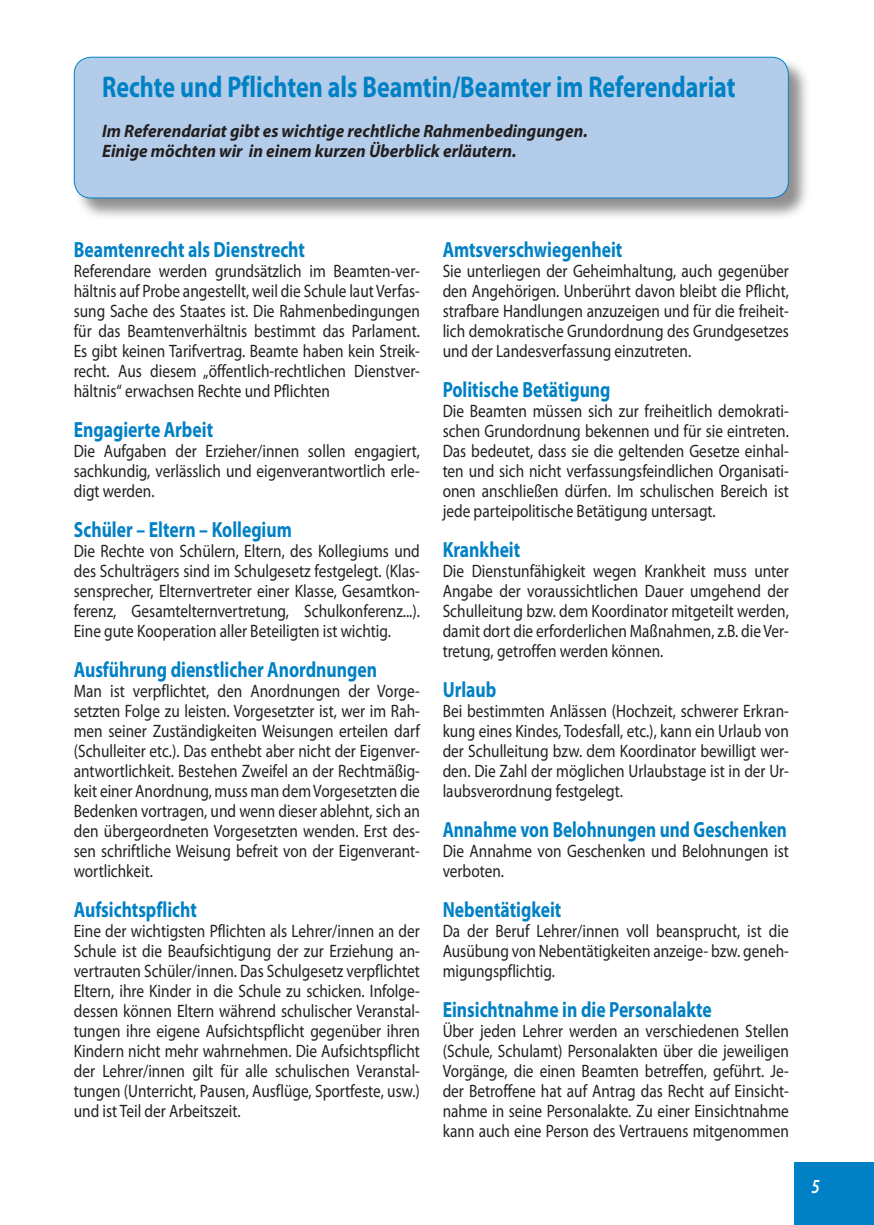
<style>
.page{position:relative;width:874px;height:1225px;background:#fff}
.page>*{position:absolute;margin:0;border:0;box-sizing:border-box;transform-origin:0 0}
.t1{font:700 30px "Myriad Pro";color:#0081c5;scale:.8 1}
.t2{font:700 22px "Myriad Pro";color:#0081c5;scale:.8 1}
.t3{font:700 22px "Myriad Pro";color:#0081c5;scale:.78 1}
.t4{font:italic 600 20px "Myriad Pro";color:#fff;scale:.8 1}
.t5{font:18px/20px "Myriad Pro";color:#231f20;text-align:justify;scale:.85 1}
.t6{font:italic 700 18px/20px "Myriad Pro";color:#231f20;scale:.95 1}
</style>
<div class="page">
<div style="left:794px;top:1162px;width:79px;height:63px;background:#0081c5"></div>
<div style="left:74px;top:57px;width:737px;height:163px;background:#231f20;opacity:.5"></div>
<div style="left:74px;top:57px;width:714px;height:141px;background:#b3cce9;border-radius:17px"></div>
<div style="left:74px;top:57px;width:714px;height:141px;border:1px solid #0081c5;border-radius:17px"></div>
<h1 class="t1" style="left:102px;top:67px;width:793px">Rechte und Pflichten als Beamtin/Beamter im Referendariat</h1>
<p class="t6" style="left:102px;top:120px;width:512px">Im Referendariat gibt es wichtige rechtliche Rahmenbedingungen.<br>Einige möchten wir in einem kurzen Überblick erläutern.</p>
<p class="t2" style="left:74px;top:235px;width:290px">Beamtenrecht als Dienstrecht</p>
<p class="t5" style="left:74px;top:260px;width:408px">Referendare werden grundsätzlich im Beamten-ver&shy;hältnis auf Probe angestellt, weil die Schule laut Verfas&shy;sung Sache des Staates ist. Die Rahmenbedingungen für das Beamtenverhältnis bestimmt das Parlament.<br>Es gibt keinen Tarifvertrag. Beamte haben kein Streik&shy;recht. Aus diesem „öffentlich-rechtlichen Dienstver&shy;hältnis“ erwachsen Rechte und Pflichten</p>
<p class="t2" style="left:74px;top:415px;width:176px">Engagierte Arbeit</p>
<p class="t5" style="left:74px;top:440px;width:408px">Die Aufgaben der Erzieher/innen sollen engagiert, sachkundig, verlässlich und eigenverantwortlich erle&shy;digt werden.</p>
<p class="t2" style="left:74px;top:515px;width:274px">Schüler – Eltern – Kollegium</p>
<p class="t5" style="left:74px;top:540px;width:408px">Die Rechte von Schülern, Eltern, des Kollegiums und des Schulträgers sind im Schulgesetz festgelegt. (Klas&shy;sensprecher, Elternvertreter einer Klasse, Gesamtkon&shy;ferenz, Gesamtelternvertretung, Schulkonferenz...).<br>Eine gute Kooperation aller Beteiligten ist wichtig.</p>
<p class="t2" style="left:74px;top:655px;width:380px">Ausführung dienstlicher Anordnungen</p>
<p class="t5" style="left:74px;top:680px;width:408px">Man ist verpflichtet, den Anordnungen der Vorge&shy;setzten Folge zu leisten. Vorgesetzter ist, wer im Rah&shy;men seiner Zuständigkeiten Weisungen erteilen darf (Schulleiter etc.). Das enthebt aber nicht der Eigenver&shy;antwortlichkeit. Bestehen Zweifel an der Rechtmäßig&shy;keit einer Anordnung, muss man dem Vorgesetzten die Bedenken vortragen, und wenn dieser ablehnt, sich an den übergeordneten Vorgesetzten wenden. Erst des&shy;sen schriftliche Weisung befreit von der Eigenverant&shy;wortlichkeit.</p>
<p class="t2" style="left:74px;top:895px;width:155px">Aufsichtspflicht</p>
<p class="t5" style="left:74px;top:920px;width:408px">Eine der wichtigsten Pflichten als Lehrer/innen an der Schule ist die Beaufsichtigung der zur Erziehung an&shy;vertrauten Schüler/innen. Das Schulgesetz verpflichtet Eltern, ihre Kinder in die Schule zu schicken. Infolge&shy;dessen können Eltern während schulischer Veranstal&shy;tungen ihre eigene Aufsichtspflicht gegenüber ihren Kindern nicht mehr wahrnehmen. Die Aufsichtspflicht der Lehrer/innen gilt für alle schulischen Veranstal&shy;tungen (Unterricht, Pausen, Ausflüge, Sportfeste, usw.) und ist Teil der Arbeitszeit.</p>
<p class="t2" style="left:442px;top:235px;width:226px">Amtsverschwiegenheit</p>
<p class="t5" style="left:442px;top:260px;width:408px">Sie unterliegen der Geheimhaltung, auch gegenüber den Angehörigen. Unberührt davon bleibt die Pflicht, strafbare Handlungen anzuzeigen und für die freiheit&shy;lich demokratische Grundordnung des Grundgesetzes und der Landesverfassung einzutreten.</p>
<p class="t2" style="left:442px;top:375px;width:211px">Politische Betätigung</p>
<p class="t5" style="left:442px;top:400px;width:408px">Die Beamten müssen sich zur freiheitlich demokrati&shy;schen Grundordnung bekennen und für sie eintreten.<br>Das bedeutet, dass sie die geltenden Gesetze einhal&shy;ten und sich nicht verfassungsfeindlichen Organisati&shy;onen anschließen dürfen. Im schulischen Bereich ist jede parteipolitische Betätigung untersagt.</p>
<p class="t2" style="left:442px;top:535px;width:98px">Krankheit</p>
<p class="t5" style="left:442px;top:560px;width:408px">Die Dienstunfähigkeit wegen Krankheit muss unter Angabe der voraussichtlichen Dauer umgehend der Schulleitung bzw. dem Koordinator mitgeteilt werden, damit dort die erforderlichen Maßnahmen, z.B. die Ver&shy;tretung, getroffen werden können.</p>
<p class="t2" style="left:442px;top:675px;width:68px">Urlaub</p>
<p class="t5" style="left:442px;top:700px;width:408px">Bei bestimmten Anlässen (Hochzeit, schwerer Erkran&shy;kung eines Kindes, Todesfall, etc.), kann ein Urlaub von der Schulleitung bzw. dem Koordinator bewilligt wer&shy;den. Die Zahl der möglichen Urlaubstage ist in der Ur&shy;laubsverordnung festgelegt.</p>
<p class="t3" style="left:442px;top:815px;width:443px">Annahme von Belohnungen und Geschenken</p>
<p class="t5" style="left:442px;top:840px;width:408px">Die Annahme von Geschenken und Belohnungen ist verboten.</p>
<p class="t2" style="left:442px;top:895px;width:150px">Nebentätigkeit</p>
<p class="t5" style="left:442px;top:920px;width:408px">Da der Beruf Lehrer/innen voll beansprucht, ist die Ausübung von Nebentätigkeiten anzeige- bzw. geneh&shy;migungspflichtig.</p>
<p class="t2" style="left:442px;top:995px;width:338px">Einsichtnahme in die Personalakte</p>
<p class="t5" style="left:442px;top:1020px;width:408px">Über jeden Lehrer werden an verschiedenen Stellen (Schule, Schulamt) Personalakten über die jeweiligen Vorgänge, die einen Beamten betreffen, geführt. Je&shy;der Betroffene hat auf Antrag das Recht auf Einsicht&shy;nahme in seine Personalakte. Zu einer Einsichtnahme kann auch eine Person des Vertrauens mitgenommen</p>
<p class="t4" style="left:811px;top:1173px;width:12px">5</p>
</div>
